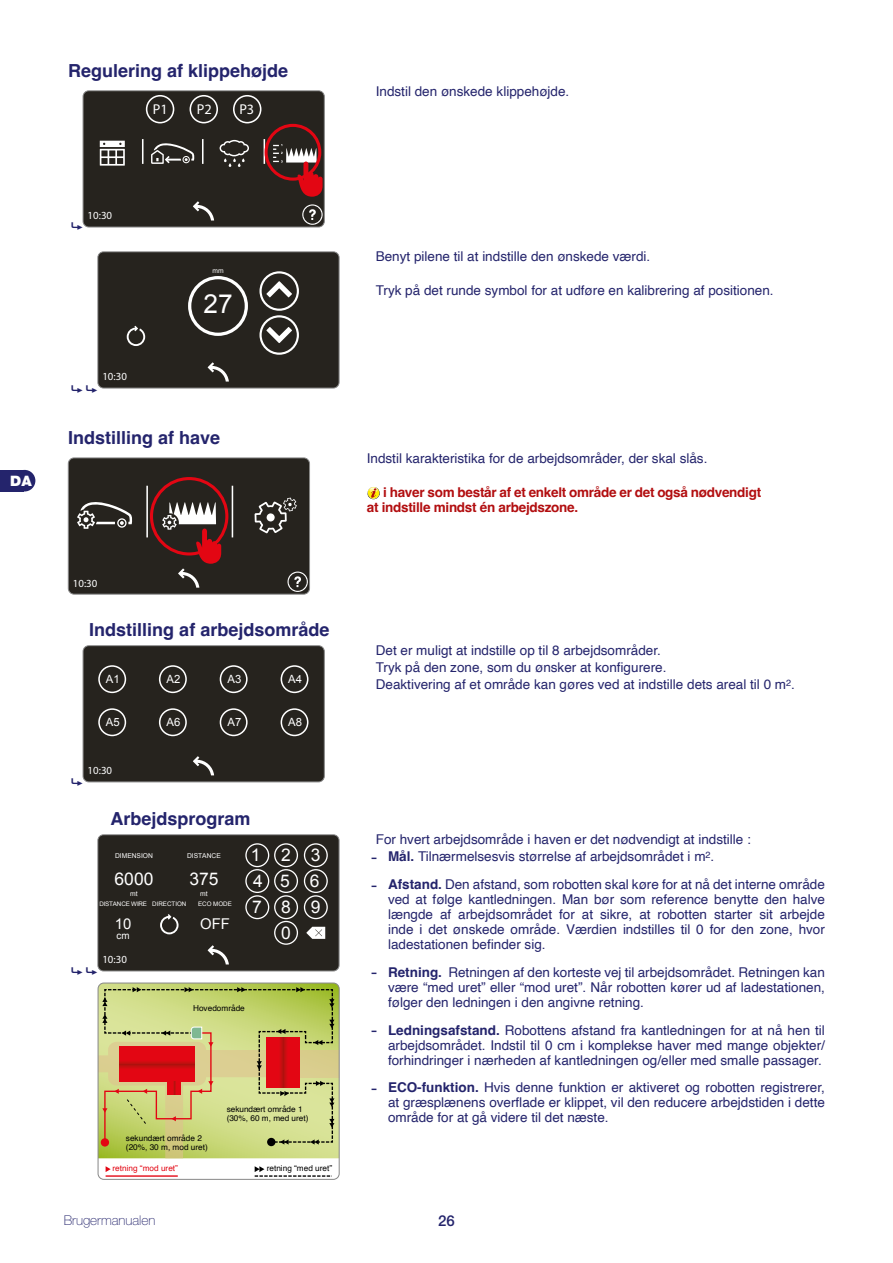
<style>
.page{position:relative;width:893px;height:1263px;background:#fff}
.page>*{position:absolute;margin:0;border:0;box-sizing:border-box;transform-origin:0 0}
.t1{font:26.25px "Arial";color:#fff}
.t2{font:700 18px "Helvetica";color:#24246c}
.t3{font:17.4px/26px "Arial";letter-spacing:1.135em;color:#fff;text-align:center}
.t4{font:17.4px "Arial";letter-spacing:1.005em;color:#fff}
.t5{font:500 15px "Helvetica Neue LT Std";color:#24246c}
.t6{font:14.85px "Arial";color:#fff}
.t7{font:900 14.4px "Helvetica Neue LT Std";color:#fff}
.t8{font:14.25px "Myriad Pro";color:#fff}
.t9{font:13.5px/15px "Helvetica";color:#24246c;text-align:justify}
.t10{font:700 13.5px/15px "Helvetica";letter-spacing:-.02em;color:#b20e10}
.t11{font:100 13.5px "Helvetica Neue LT Std";color:#24246c}
.t12{font:11.4px "Arial";color:#fff}
.t13{font:10.8px "Myriad Pro";color:#fff}
.t14{font:9.75px "Arial";color:#fff}
.t15{font:8.25px/9.6px "Helvetica";color:#000}
.t16{font:8.25px "Helvetica";color:#e30613}
.t17{font:6.75px "Arial";color:#fff}
.t18{font:6.15px "Arial";letter-spacing:-.02em;color:#fff}
.t19{font:6.15px "Arial";color:#fff}
.s1{font-family:"Arial";font-size:18px}
.s2{font-weight:700}
</style>
<div class="page">
<div style="left:0;top:470px;width:24px;height:21px;background:#24246c"></div>
<div style="left:14px;top:470px;width:21px;height:21px;background:#24246c;border-radius:50%"></div>
<div style="left:98px;top:252px;width:241px;height:136px;background:#26231e"></div>
<svg style="left:127px;top:326px;width:18px;height:20px"></svg>
<svg style="left:208px;top:362px;width:21px;height:20px"></svg>
<svg style="left:188px;top:276px;width:60px;height:60px"></svg>
<svg style="left:259px;top:271px;width:40px;height:84px"></svg>
<div style="left:98px;top:252px;width:241px;height:136px;border:1px solid #878787;border-radius:6px"></div>
<svg style="left:68px;top:458px;width:242px;height:136px;background:#3a2e2a"></svg>
<div style="left:68px;top:458px;width:242px;height:136px;border:1px solid #878787;border-radius:6px"></div>
<svg style="left:367px;top:487px;width:13px;height:12px"></svg>
<svg style="left:98px;top:983px;width:241px;height:175px;background:#c9b76f"></svg>
<svg style="left:106px;top:1166px;width:5px;height:6px"></svg>
<svg style="left:255px;top:1166px;width:77px;height:11px"></svg>
<hr style="left:106px;top:1175px;width:72px;height:2px;background:#e30613">
<div style="left:98px;top:983px;width:241px;height:196px;border:1px solid #878787;border-radius:6px"></div>
<svg style="left:82px;top:91px;width:242px;height:137px;background:#3a312d"></svg>
<svg style="left:82px;top:646px;width:242px;height:137px;background:#302d28"></svg>
<svg style="left:97px;top:835px;width:242px;height:137px;background:#312e2a"></svg>
<h2 class="t2" style="left:68px;top:59px;width:222px">Regulering af klippehøjde</h2>
<p class="t8" style="left:153px;top:100px;width:16px">P1</p>
<p class="t8" style="left:197px;top:100px;width:16px">P2</p>
<p class="t8" style="left:239px;top:100px;width:16px">P3</p>
<p class="t9" style="left:376px;top:84px;width:195px">Indstil den ønskede klippehøjde.</p>
<p class="t7" style="left:10px;top:472px;width:23px">DA</p>
<p class="t13" style="left:88px;top:209px;width:26px">10:30</p>
<p class="t13" style="left:102px;top:370px;width:26px">10:30</p>
<p class="t17" style="left:212px;top:267px;width:13px">mm</p>
<h1 class="t1" style="left:203px;top:287px;width:31px">27</h1>
<h2 class="t2" style="left:68px;top:427px;width:154px">Indstilling af have</h2>
<p class="t13" style="left:73px;top:576px;width:26px">10:30</p>
<h2 class="t2" style="left:89px;top:618px;width:242px">Indstilling af arbejdsområde</h2>
<p class="t12" style="left:106px;top:671px;width:15px">A1</p>
<p class="t12" style="left:166px;top:671px;width:15px">A2</p>
<p class="t12" style="left:227px;top:671px;width:15px">A3</p>
<p class="t12" style="left:288px;top:671px;width:15px">A4</p>
<p class="t12" style="left:106px;top:714px;width:15px">A5</p>
<p class="t12" style="left:166px;top:714px;width:15px">A6</p>
<p class="t12" style="left:227px;top:714px;width:15px">A7</p>
<p class="t12" style="left:288px;top:714px;width:15px">A8</p>
<p class="t13" style="left:88px;top:764px;width:26px">10:30</p>
<h2 class="t2" style="left:111px;top:808px;width:142px">Arbejdsprogram</h2>
<p class="t17" style="left:115px;top:851px;width:39px">DIMENSION</p>
<p class="t17" style="left:130px;top:889px;width:9px">mt</p>
<p class="t14" style="left:117px;top:929px;width:15px">cm</p>
<p class="t17" style="left:187px;top:851px;width:35px">DISTANCE</p>
<p class="t4" style="left:115px;top:867px;width:40px">6000</p>
<p class="t4" style="left:189px;top:867px;width:31px">375</p>
<p class="t17" style="left:200px;top:889px;width:9px">mt</p>
<p class="t18" style="left:99px;top:900px;width:89px">DISTANCE WIRE DIRECTION</p>
<p class="t19" style="left:198px;top:900px;width:35px">ECO MODE</p>
<p class="t6" style="left:115px;top:914px;width:18px">10</p>
<p class="t6" style="left:200px;top:914px;width:31px">OFF</p>
<p class="t13" style="left:102px;top:953px;width:26px">10:30</p>
<p class="t3" style="left:251px;top:842px;width:71px">123<br>456<br>789<br>0</p>
<p class="t15" style="left:193px;top:1003px;width:53px">Hovedområde</p>
<p class="t15" style="left:126px;top:1133px;width:83px">sekundært område 2 (20%, 30 m, mod uret)</p>
<p class="t15" style="left:227px;top:1104px;width:83px">sekundært område 1 (30%, 60 m, med uret)</p>
<p class="t16" style="left:113px;top:1162px;width:67px">retning “mod uret”</p>
<p class="t15" style="left:267px;top:1164px;width:67px">retning “med uret”</p>
<p class="t9" style="left:376px;top:249px;width:276px">Benyt pilene til at indstille den ønskede værdi.</p>
<p class="t9" style="left:376px;top:284px;width:399px">Tryk på det runde symbol for at udføre en kalibrering af positionen.</p>
<p class="t9" style="left:367px;top:451px;width:342px">Indstil karakteristika for de arbejdsområder, der skal slås.</p>
<p class="t10" style="left:367px;top:487px;width:396px;text-indent:16px">i haver som består af et enkelt område er det også nødvendigt at indstille mindst én arbejdszone.</p>
<p class="t9" style="left:376px;top:642px;width:421px;line-height:17.1px;text-align:left">Det er muligt at indstille op til 8 arbejdsområder.<br>Tryk på den zone, som du ønsker at konfigurere.<br>Deaktivering af et område kan gøres ved at indstille dets areal til 0 m<sup>2</sup>.</p>
<p class="t9" style="left:376px;top:832px;width:377px">For hvert arbejdsområde i haven er det nødvendigt at indstille :</p>
<p class="t9" style="left:371px;top:849px;width:345px"><span class="s1">-</span> <span class="s2">Mål.</span> Tilnærmelsesvis størrelse af arbejdsområdet i m<sup>2</sup>.</p>
<p class="t9" style="left:388px;top:877px;width:438px;text-indent:-17px"><span class="s1">-</span> <span class="s2">Afstand.</span> Den afstand, som robotten skal køre for at nå det interne område ved at følge kantledningen. Man bør som reference benytte den halve længde af arbejdsområdet for at sikre, at robotten starter sit arbejde inde i det ønskede område. Værdien indstilles til 0 for den zone, hvor ladestationen befinder sig.</p>
<p class="t9" style="left:388px;top:965px;width:438px;text-indent:-17px"><span class="s1">-</span> <span class="s2">Retning.</span> Retningen af den korteste vej til arbejdsområdet. Retningen kan være “med uret” eller “mod uret”. Når robotten kører ud af ladestationen, følger den ledningen i den angivne retning.</p>
<p class="t9" style="left:388px;top:1023px;width:438px;text-indent:-17px"><span class="s1">-</span> <span class="s2">Ledningsafstand.</span> Robottens afstand fra kantledningen for at nå hen til arbejdsområdet. Indstil til 0 cm i komplekse haver med mange objekter/ forhindringer i nærheden af kantledningen og/eller med smalle passager.</p>
<p class="t9" style="left:388px;top:1080px;width:438px;text-indent:-17px"><span class="s1">-</span> <span class="s2">ECO-funktion.</span> Hvis denne funktion er aktiveret og robotten registrerer, at græsplænens overflade er klippet, vil den reducere arbejdstiden i dette område for at gå videre til det næste.</p>
<p class="t11" style="left:64px;top:1212px;width:93px">Brugermanualen</p>
<p class="t5" style="left:438px;top:1211px;width:18px">26</p>
</div>
